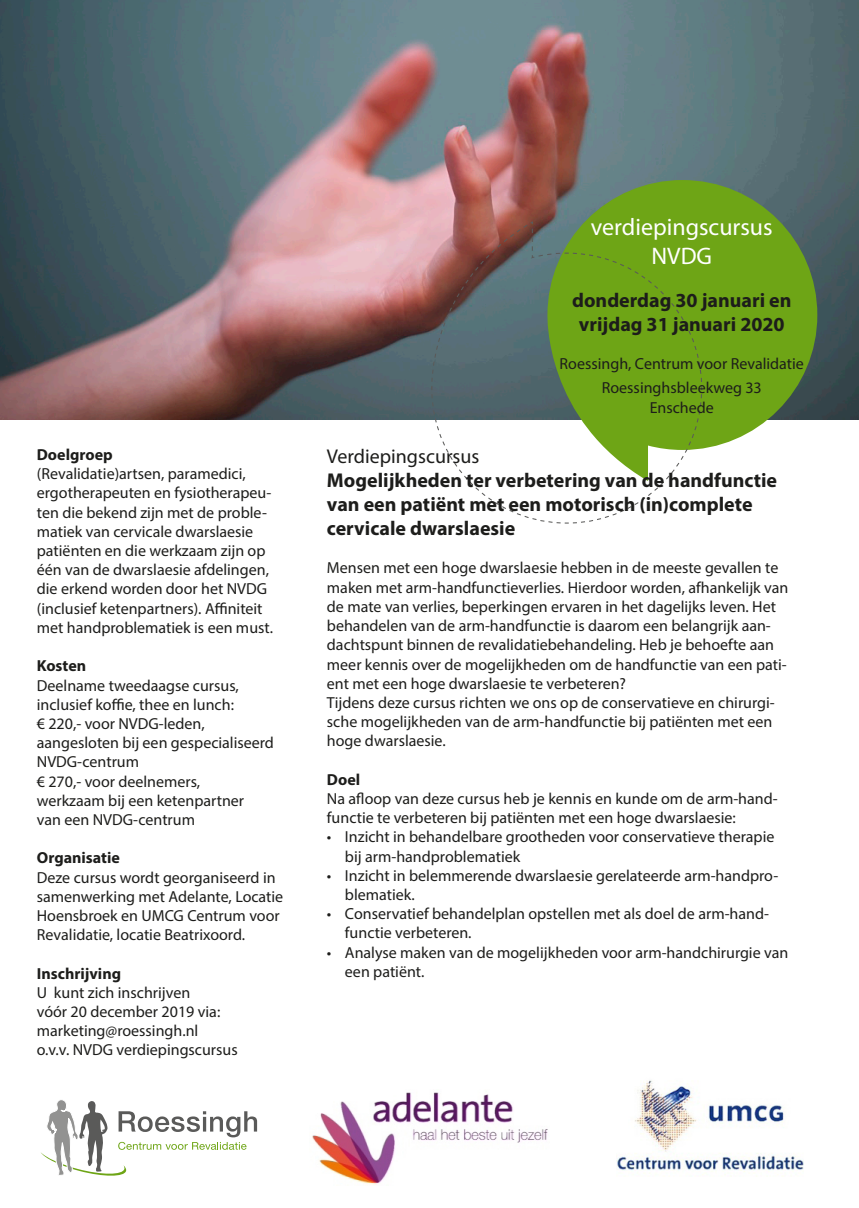
<style>
.page{position:relative;width:859px;height:1208px;background:#fff}
.page>*{position:absolute;margin:0;border:0;box-sizing:border-box;transform-origin:0 0}
.t1{font:24px "Myriad Pro";color:#fff}
.t2{font:700 20px/24px "Myriad Pro";color:#1d1d1b;text-align:center}
.t3{font:20px "Myriad Pro";color:#1d1d1b}
.t4{font:16px/19.2px "Myriad Pro";color:#1d1d1b}
.t5{font:700 16px "Myriad Pro";color:#1d1d1b}
</style>
<div class="page">
<img style="left:0;top:0;width:858px;height:419px">
<svg style="left:544px;top:180px;width:273px;height:269px;background:#719c36"></svg>
<svg style="left:431px;top:220px;width:272px;height:304px"></svg>
<svg style="left:41px;top:1100px;width:216px;height:76px"></svg>
<img style="left:312px;top:1092px;width:236px;height:93px">
<img style="left:616px;top:1080px;width:188px;height:95px">
<p class="t5" style="left:37px;top:444px;width:77px">Doelgroep</p>
<p class="t4" style="left:37px;top:464px;width:210px">(Revalidatie)artsen, paramedici,</p>
<p class="t4" style="left:37px;top:483px;width:238px">ergotherapeuten en fysiotherapeu&shy;ten die bekend zijn met de proble&shy;matiek van cervicale dwarslaesie patiënten en die werkzaam zijn op één van de dwarslaesie afdelingen, die erkend worden door het NVDG (inclusief ketenpartners). Affiniteit met handproblematiek is een must.</p>
<p class="t5" style="left:37px;top:655px;width:51px">Kosten</p>
<p class="t4" style="left:37px;top:675px;width:203px">Deelname tweedaagse cursus, inclusief koffie, thee en lunch:</p>
<p class="t4" style="left:37px;top:713px;width:239px">€ 220,- voor NVDG-leden, aangesloten bij een gespecialiseerd<br>NVDG-centrum</p>
<p class="t4" style="left:37px;top:771px;width:209px">€ 270,- voor deelnemers, werkzaam bij een ketenpartner van een NVDG-centrum</p>
<p class="t5" style="left:37px;top:847px;width:85px">Organisatie</p>
<p class="t4" style="left:37px;top:867px;width:248px">Deze cursus wordt georganiseerd in samenwerking met Adelante, Locatie Hoensbroek en UMCG Centrum voor Revalidatie, locatie Beatrixoord.</p>
<p class="t5" style="left:37px;top:962px;width:86px">Inschrijving</p>
<p class="t4" style="left:37px;top:982px;width:202px">U kunt zich inschrijven<br>vóór 20 december 2019 via: marketing@roessingh.nl<br>o.v.v. NVDG verdiepingscursus</p>
<p class="t1" style="left:591px;top:212px;width:183px">verdiepingscursus</p>
<p class="t1" style="left:651px;top:241px;width:62px">NVDG</p>
<p class="t2" style="left:572px;top:288px;width:221px">donderdag 30 januari en vrijdag 31 januari 2020</p>
<p class="t4" style="left:560px;top:354px;width:246px">Roessingh, Centrum voor Revalidatie</p>
<p class="t4" style="left:602px;top:378px;width:161px;text-align:center">Roessinghsbleekweg 33<br>Enschede</p>
<p class="t3" style="left:327px;top:444px;width:154px">Verdiepingscursus</p>
<p class="t2" style="left:327px;top:467px;width:452px;text-align:left">Mogelijkheden ter verbetering van de handfunctie van een patiënt met een motorisch (in)complete cervicale dwarslaesie</p>
<p class="t4" style="left:327px;top:558px;width:463px">Mensen met een hoge dwarslaesie hebben in de meeste gevallen te maken met arm-handfunctieverlies. Hierdoor worden, afhankelijk van de mate van verlies, beperkingen ervaren in het dagelijks leven. Het behandelen van de arm-handfunctie is daarom een belangrijk aan&shy;dachtspunt binnen de revalidatiebehandeling. Heb je behoefte aan meer kennis over de mogelijkheden om de handfunctie van een pati&shy;ënt met een hoge dwarslaesie te verbeteren?</p>
<p class="t4" style="left:327px;top:692px;width:449px">Tijdens deze cursus richten we ons op de conservatieve en chirurgi&shy;sche mogelijkheden van de arm-handfunctie bij patiënten met een hoge dwarslaesie.</p>
<p class="t5" style="left:327px;top:769px;width:35px">Doel</p>
<p class="t4" style="left:327px;top:788px;width:452px">Na afloop van deze cursus heb je kennis en kunde om de arm-hand&shy;functie te verbeteren bij patiënten met een hoge dwarslaesie:</p>
<p class="t4" style="left:345px;top:827px;width:431px;text-indent:-18px">• Inzicht in behandelbare grootheden voor conservatieve therapie bij arm-handproblematiek</p>
<p class="t4" style="left:345px;top:865px;width:435px;text-indent:-18px">• Inzicht in belemmerende dwarslaesie gerelateerde arm-handpro&shy;blematiek.</p>
<p class="t4" style="left:345px;top:904px;width:426px;text-indent:-18px">• Conservatief behandelplan opstellen met als doel de arm-hand&shy;functie verbeteren.</p>
<p class="t4" style="left:345px;top:942px;width:445px;text-indent:-18px">• Analyse maken van de mogelijkheden voor arm-handchirurgie van een patiënt.</p>
</div>
